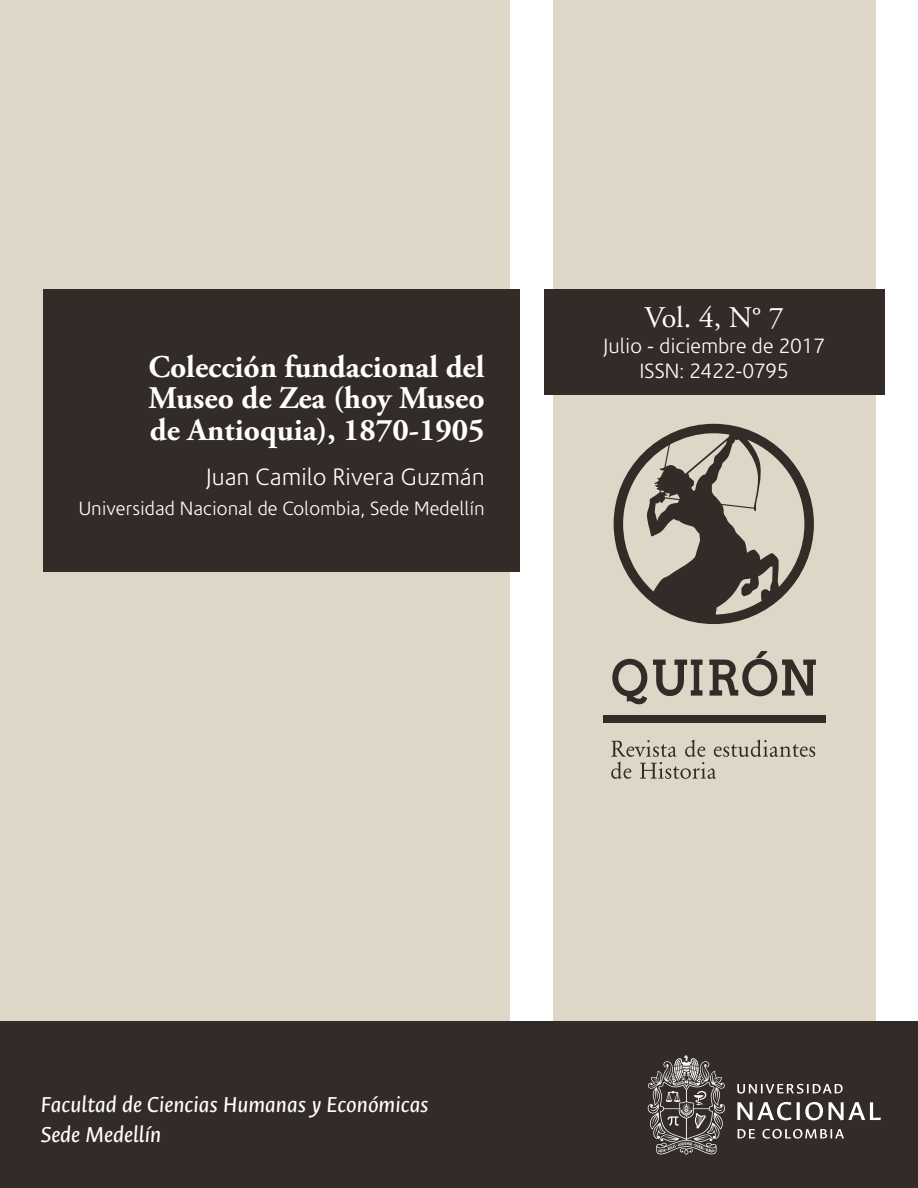
<style>
.page{position:relative;width:918px;height:1188px;background:#fff}
.page>*{position:absolute;margin:0;border:0;box-sizing:border-box;transform-origin:0 0}
.t1{font:700 31.5px/31.5px "Adobe Garamond Pro";color:#fff;text-align:justify}
.t2{font:30px "Adobe Garamond Pro";color:#fff}
.t3{font:italic 24.3px/30px "Ancizar Sans";color:#fff}
.t4{font:300 24px "Corisande";color:#fff}
.t5{font:300 21px/25.2px "Corisande";color:#fff;text-align:center}
.t6{font:300 19.5px "Corisande";color:#fff}
</style>
<div class="page">
<div style="left:553px;top:0;width:322px;height:1037px;background:#ded6c7"></div>
<div style="left:0;top:0;width:510px;height:1037px;background:#ded6c7"></div>
<div style="left:544px;top:289px;width:340px;height:106px;background:#332b27"></div>
<div style="left:44px;top:289px;width:476px;height:282px;background:#332b27"></div>
<svg style="left:614px;top:424px;width:200px;height:200px"></svg>
<div style="left:603px;top:715px;width:222px;height:8px;background:#322b27"></div>
<svg style="left:709px;top:651px;width:107px;height:45px"></svg>
<svg style="left:653px;top:660px;width:50px;height:36px"></svg>
<svg style="left:612px;top:659px;width:35px;height:45px"></svg>
<svg style="left:611px;top:740px;width:204px;height:39px"></svg>
<div style="left:0;top:1021px;width:918px;height:167px;background:#332b27"></div>
<svg style="left:737px;top:1084px;width:106px;height:10px"></svg>
<svg style="left:737px;top:1102px;width:144px;height:18px"></svg>
<svg style="left:738px;top:1129px;width:17px;height:9px"></svg>
<svg style="left:762px;top:1129px;width:82px;height:10px"></svg>
<svg style="left:648px;top:1055px;width:77px;height:100px"></svg>
<p class="t1" style="left:148px;top:352px;width:338px">Colección fundacional del Museo de Zea (hoy Museo de Antioquia), 1870-1905</p>
<p class="t4" style="left:206px;top:464px;width:280px">Juan Camilo Rivera Guzmán</p>
<p class="t6" style="left:78px;top:498px;width:408px">Universidad Nacional de Colombia, Sede Medellín</p>
<p class="t2" style="left:644px;top:300px;width:141px">Vol. 4, N° 7</p>
<p class="t5" style="left:603px;top:334px;width:223px">Julio - diciembre de 2017<br>ISSN: 2422-0795</p>
<p class="t3" style="left:41px;top:1090px;width:389px">Facultad de Ciencias Humanas y Económicas<br>Sede Medellín</p>
</div>
